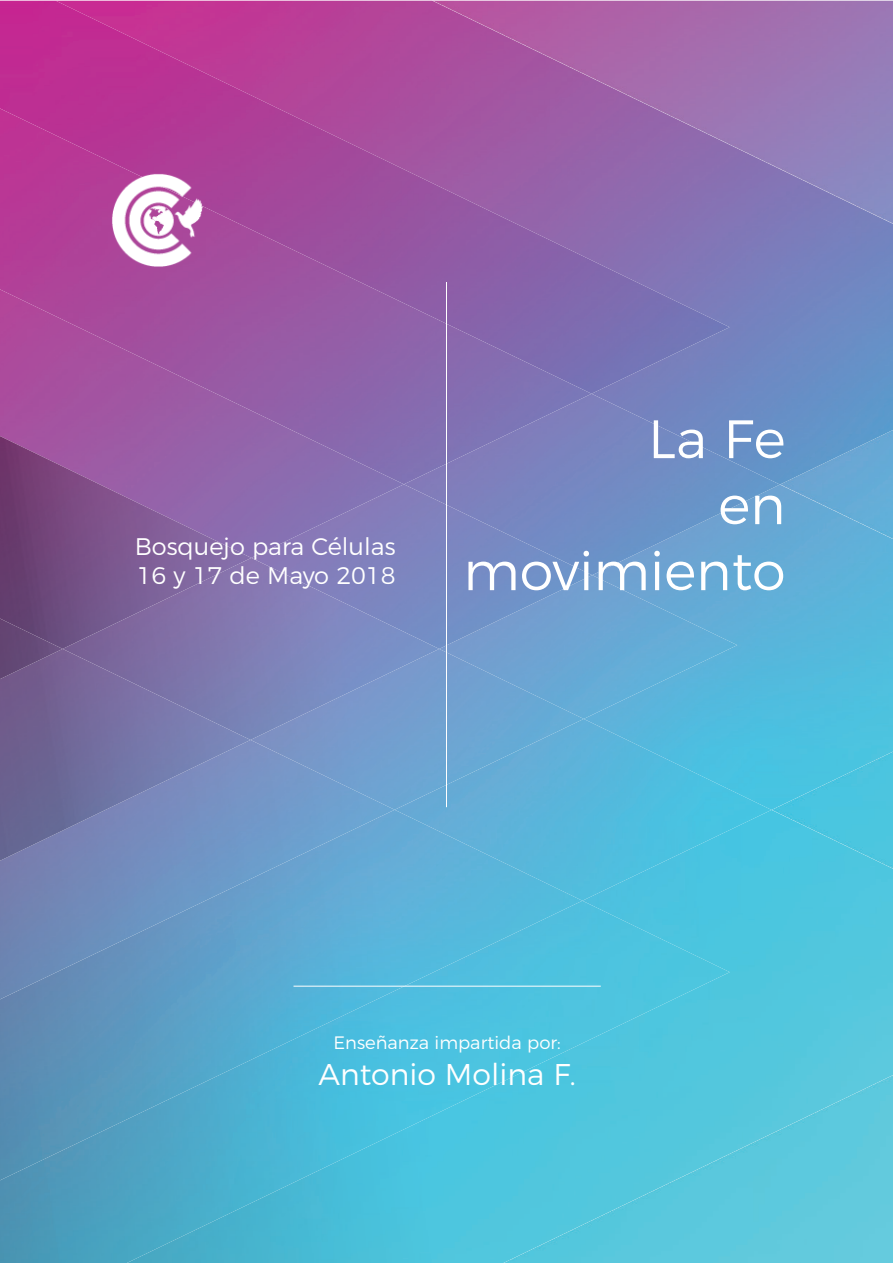
<style>
.page{position:relative;width:893px;height:1263px;background:#fff}
.page>*{position:absolute;margin:0;border:0;box-sizing:border-box;transform-origin:0 0}
.t1{font:300 54px "Montserrat";color:#fff}
.t2{font:300 30px "Montserrat";color:#fff}
.t3{font:300 24px "Montserrat";color:#fff}
.t4{font:300 18px "Montserrat";color:#fff}
</style>
<div class="page">
<img style="left:737px;top:484px;width:156px;height:326px">
<img style="left:730px;top:810px;width:163px;height:453px">
<img style="left:582px;top:719px;width:189px;height:182px">
<img style="left:730px;top:1px;width:163px;height:483px">
<img style="left:592px;top:394px;width:188px;height:181px">
<img style="left:584px;top:575px;width:153px;height:144px">
<img style="left:395px;top:649px;width:189px;height:161px">
<img style="left:404px;top:484px;width:188px;height:165px">
<img style="left:251px;top:558px;width:188px;height:182px">
<img style="left:0;top:901px;width:730px;height:362px">
<img style="left:0;top:810px;width:582px;height:370px">
<img style="left:0;top:740px;width:395px;height:259px">
<img style="left:0;top:558px;width:251px;height:303px">
<img style="left:0;top:1px;width:730px;height:393px">
<img style="left:0;top:108px;width:592px;height:376px">
<img style="left:0;top:289px;width:404px;height:269px">
<img style="left:0;top:618px;width:63px;height:61px">
<hr style="left:446px;top:282px;width:1px;height:525px;background:#fff">
<hr style="left:293px;top:986px;width:308px;height:1px;background:#fff">
<img style="left:110px;top:170px;width:95px;height:99px">
<p class="t3" style="left:135px;top:527px;width:262px">Bosquejo para Células</p>
<p class="t3" style="left:137px;top:556px;width:260px">16 y 17 de Mayo 2018</p>
<p class="t1" style="left:648px;top:397px;width:139px">La Fe</p>
<p class="t1" style="left:718px;top:463px;width:69px">en</p>
<p class="t1" style="left:463px;top:529px;width:324px">movimiento</p>
<p class="t4" style="left:333px;top:1029px;width:229px">Enseñanza impartida por:</p>
<p class="t2" style="left:319px;top:1051px;width:259px">Antonio Molina F.</p>
</div>
